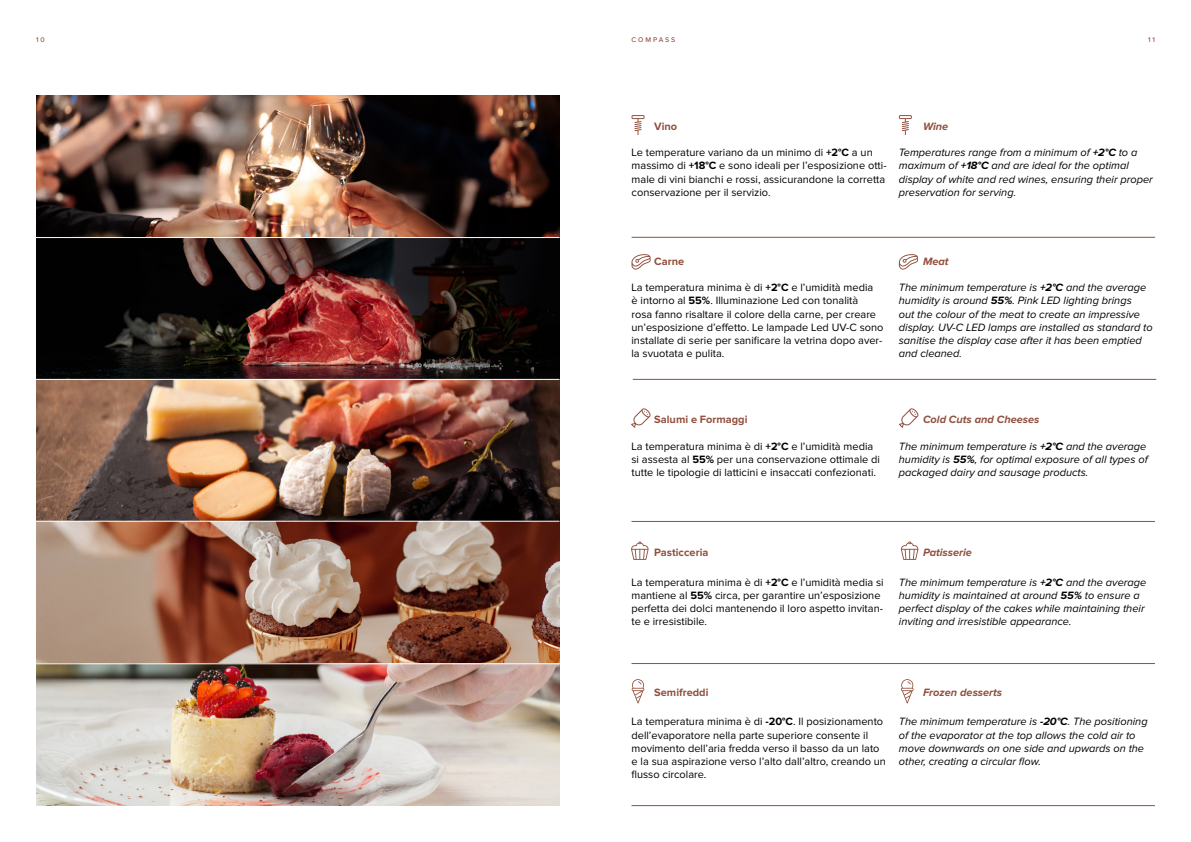
<style>
.page{position:relative;width:1191px;height:842px;background:#fff}
.page>*{position:absolute;margin:0;border:0;box-sizing:border-box;transform-origin:0 0}
.t1{font:11px/13.2px "Proxima Nova";color:#000}
.t2{font:italic 11px/13.2px "Proxima Nova";color:#000}
.t3{font:italic 700 11px "Proxima Nova";color:#924f3d}
.t4{font:700 11px "Proxima Nova";color:#924f3d}
.t5{font:500 7px "Proxima Nova";letter-spacing:.275em;color:#924f3d}
.s1{font-weight:700}
</style>
<div class="page">
<hr style="left:631px;top:237px;width:524px;height:1px;background:#924f3d">
<hr style="left:631px;top:521px;width:524px;height:1px;background:#924f3d">
<hr style="left:631px;top:663px;width:524px;height:1px;background:#924f3d">
<hr style="left:633px;top:379px;width:523px;height:1px;background:#924f3d">
<hr style="left:631px;top:805px;width:524px;height:1px;background:#924f3d">
<svg style="left:631px;top:115px;width:13px;height:20px"></svg>
<svg style="left:899px;top:115px;width:13px;height:20px"></svg>
<svg style="left:631px;top:254px;width:19px;height:16px"></svg>
<svg style="left:899px;top:254px;width:19px;height:16px"></svg>
<svg style="left:631px;top:408px;width:20px;height:20px"></svg>
<svg style="left:899px;top:408px;width:20px;height:20px"></svg>
<svg style="left:631px;top:541px;width:17px;height:19px"></svg>
<svg style="left:901px;top:541px;width:17px;height:19px"></svg>
<img style="left:36px;top:238px;width:523px;height:141px">
<img style="left:36px;top:380px;width:523px;height:141px">
<img style="left:36px;top:522px;width:523px;height:141px">
<img style="left:36px;top:664px;width:523px;height:141px">
<img style="left:36px;top:95px;width:523px;height:142px">
<svg style="left:631px;top:679px;width:13px;height:24px"></svg>
<svg style="left:901px;top:679px;width:12px;height:24px"></svg>
<p class="t5" style="left:36px;top:34px;width:10px">1 0</p>
<p class="t5" style="left:631px;top:34px;width:45px">COMPASS</p>
<p class="t5" style="left:1148px;top:34px;width:8px">1 1</p>
<p class="t4" style="left:654px;top:122px;width:25px">Vino</p>
<p class="t3" style="left:923px;top:122px;width:27px">Wine</p>
<p class="t1" style="left:631px;top:146px;width:256px">Le temperature variano da un minimo di <span class="s1">+2°C</span> a un massimo di <span class="s1">+18°C</span> e sono ideali per l’esposizione otti&shy;male di vini bianchi e rossi, assicurandone la corretta conservazione per il servizio.</p>
<p class="t2" style="left:899px;top:146px;width:255px">Temperatures range from a minimum of <span class="s1">+2°C</span> to a maximum of <span class="s1">+18°C</span> and are ideal for the optimal display of white and red wines, ensuring their proper preservation for serving.</p>
<p class="t4" style="left:654px;top:257px;width:31px">Carne</p>
<p class="t3" style="left:923px;top:257px;width:27px">Meat</p>
<p class="t1" style="left:631px;top:281px;width:253px">La temperatura minima è di <span class="s1">+2°C</span> e l’umidità media<br>è intorno al <span class="s1">55%</span>. Illuminazione Led con tonalità<br>rosa fanno risaltare il colore della carne, per creare un’esposizione d’effetto. Le lampade Led UV-C sono installate di serie per sanificare la vetrina dopo aver&shy;la svuotata e pulita.</p>
<p class="t2" style="left:899px;top:281px;width:255px">The minimum temperature is <span class="s1">+2°C</span> and the average humidity is around <span class="s1">55%</span>. Pink LED lighting brings<br>out the colour of the meat to create an impressive display. UV-C LED lamps are installed as standard to sanitise the display case after it has been emptied and cleaned.</p>
<p class="t4" style="left:654px;top:415px;width:95px">Salumi e Formaggi</p>
<p class="t3" style="left:923px;top:415px;width:118px">Cold Cuts and Cheeses</p>
<p class="t1" style="left:631px;top:440px;width:250px">La temperatura minima è di <span class="s1">+2°C</span> e l’umidità media si assesta al <span class="s1">55%</span> per una conservazione ottimale di tutte le tipologie di latticini e insaccati confezionati.</p>
<p class="t2" style="left:899px;top:440px;width:250px">The minimum temperature is <span class="s1">+2°C</span> and the average humidity is <span class="s1">55%</span>, for optimal exposure of all types of packaged dairy and sausage products.</p>
<p class="t4" style="left:654px;top:547px;width:56px">Pasticceria</p>
<p class="t3" style="left:923px;top:547px;width:51px">Patisserie</p>
<p class="t1" style="left:631px;top:576px;width:254px">La temperatura minima è di <span class="s1">+2°C</span> e l’umidità media si mantiene al <span class="s1">55%</span> circa, per garantire un’esposizione perfetta dei dolci mantenendo il loro aspetto invitan&shy;te e irresistibile.</p>
<p class="t2" style="left:899px;top:576px;width:249px">The minimum temperature is <span class="s1">+2°C</span> and the average humidity is maintained at around <span class="s1">55%</span> to ensure a perfect display of the cakes while maintaining their inviting and irresistible appearance.</p>
<p class="t4" style="left:654px;top:687px;width:56px">Semifreddi</p>
<p class="t3" style="left:923px;top:687px;width:81px">Frozen desserts</p>
<p class="t1" style="left:631px;top:716px;width:256px">La temperatura minima è di <span class="s1">-20°C</span>. Il posizionamento dell’evaporatore nella parte superiore consente il movimento dell’aria fredda verso il basso da un lato e la sua aspirazione verso l’alto dall’altro, creando un flusso circolare.</p>
<p class="t2" style="left:899px;top:716px;width:250px">The minimum temperature is <span class="s1">-20°C</span>. The positioning of the evaporator at the top allows the cold air to move downwards on one side and upwards on the other, creating a circular flow.</p>
</div>
